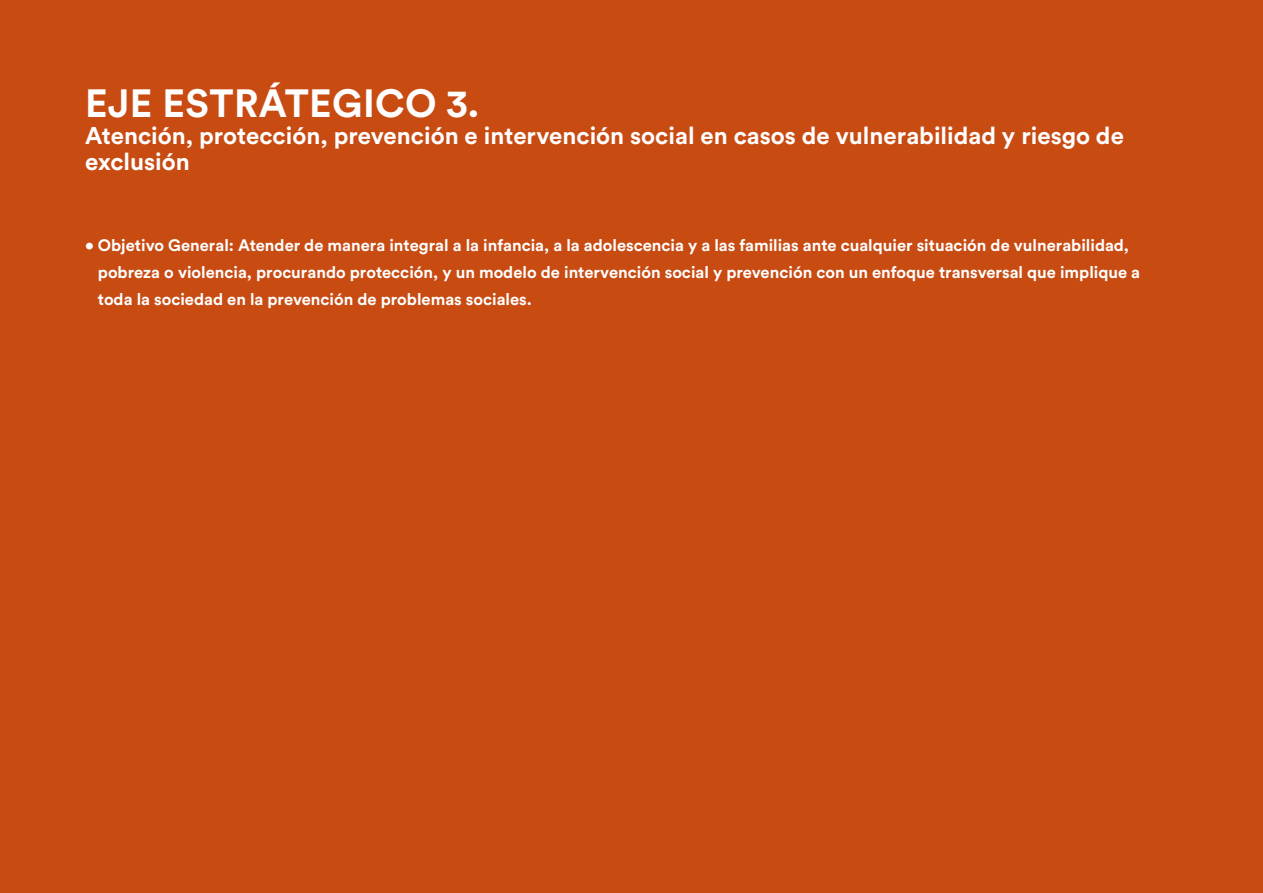
<style>
.page{position:relative;width:1263px;height:893px;background:#c84b12}
.page>*{position:absolute;margin:0;border:0;box-sizing:border-box;transform-origin:0 0}
.t1{font:700 39px "Circular Std";letter-spacing:.01em;color:#fff}
.t2{font:700 24px/27px "Circular Std";color:#fff}
.t3{font:700 16.5px/27px "Circular Std";color:#fff}
</style>
<div class="page">
<h1 class="t1" style="left:85px;top:78px;width:396px">EJE ESTRÁTEGICO 3.</h1>
<h2 class="t2" style="left:85px;top:121px;width:1040px">Atención, protección, prevención e intervención social en casos de vulnerabilidad y riesgo de exclusión</h2>
<p class="t3" style="left:98px;top:232px;width:1044px;text-indent:-13px">• Objetivo General: Atender de manera integral a la infancia, a la adolescencia y a las familias ante cualquier situación de vulnerabilidad, pobreza o violencia, procurando protección, y un modelo de intervención social y prevención con un enfoque transversal que implique a toda la sociedad en la prevención de problemas sociales.</p>
</div>
